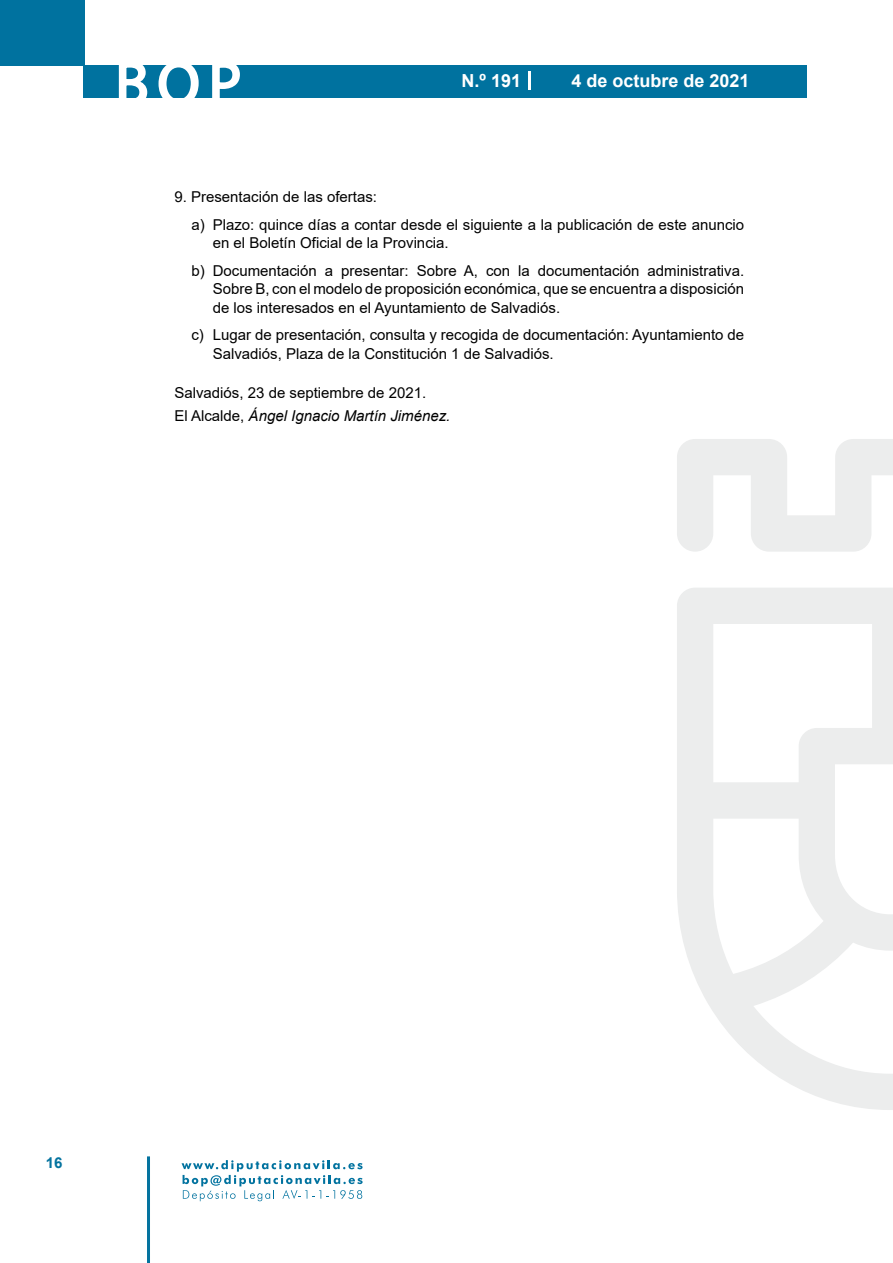
<style>
.page{position:relative;width:893px;height:1263px;background:#fff}
.page>*{position:absolute;margin:0;border:0;box-sizing:border-box;transform-origin:0 0}
.t1{font:500 61.5px "Avant Garde";color:#fff}
.t2{font:700 18px "Arial";color:#fff}
.t3{font:15px/27.3px "Arial";color:#000}
.t4{font:700 15px "Arial";color:#04739f}
.s1{font-style:italic}
</style>
<div class="page">
<div style="left:0;top:0;width:85px;height:65px;background:#00729f"></div>
<div style="left:84px;top:65px;width:723px;height:33px;background:#00729f"></div>
<svg style="left:118px;top:65px;width:30px;height:33px"></svg>
<svg style="left:158px;top:65px;width:41px;height:33px"></svg>
<svg style="left:212px;top:65px;width:28px;height:33px"></svg>
<svg style="left:182px;top:1160px;width:181px;height:41px"></svg>
<hr style="left:147px;top:1156px;width:3px;height:107px;background:#04739f">
<svg style="left:529px;top:71px;width:2px;height:19px"></svg>
<svg style="left:677px;top:439px;width:216px;height:671px"></svg>
<h1 class="t1" style="left:115px;top:46px;width:128px">BOP</h1>
<p class="t2" style="left:462px;top:68px;width:61px">N.º 191</p>
<p class="t2" style="left:571px;top:68px;width:180px">4 de octubre de 2021</p>
<p class="t3" style="left:191px;top:183px;width:554px;text-indent:-17px">9. Presentación de las ofertas:<br>a) Plazo: quince días a contar desde el siguiente a la publicación de este anuncio</p>
<p class="t3" style="left:191px;top:229px;width:554px;text-indent:21px">en el Boletín Oficial de la Provincia.<br>b) Documentación a presentar: Sobre A, con la documentación administrativa.</p>
<p class="t3" style="left:213px;top:280px;width:533px;line-height:18.8px">Sobre B, con el modelo de proposición económica, que se encuentra a disposición de los interesados en el Ayuntamiento de Salvadiós.</p>
<p class="t3" style="left:213px;top:326px;width:533px;line-height:18.8px;text-indent:-21px">c) Lugar de presentación, consulta y recogida de documentación: Ayuntamiento de<br>Salvadiós, Plaza de la Constitución 1 de Salvadiós.</p>
<p class="t3" style="left:174px;top:382px;width:277px;line-height:22.2px">Salvadiós, 23 de septiembre de 2021.<br>El Alcalde, <span class="s1">Ángel Ignacio Martín Jiménez.</span></p>
<p class="t4" style="left:46px;top:1152px;width:18px">16</p>
</div>
